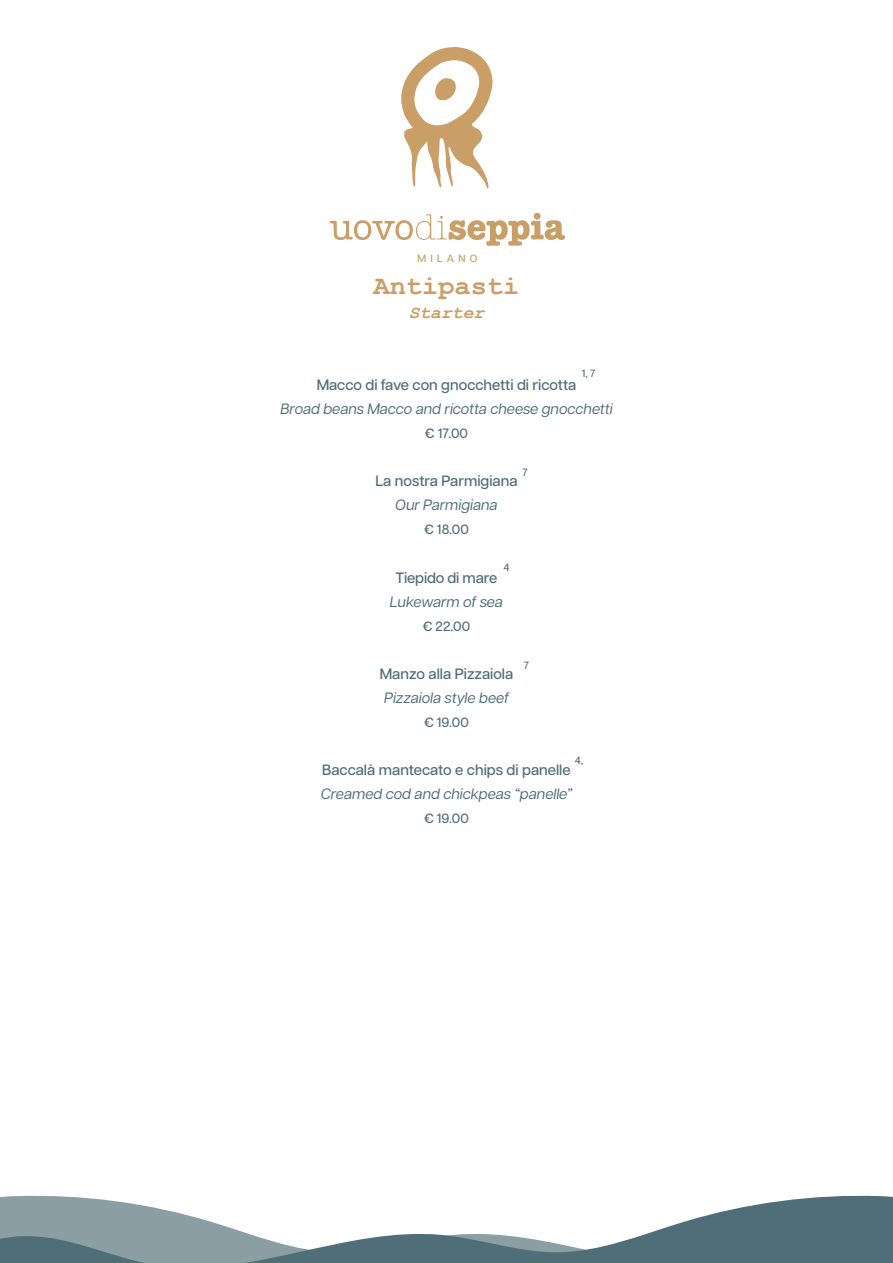
<style>
.page{position:relative;width:893px;height:1263px;background:#fff}
.page>*{position:absolute;margin:0;border:0;box-sizing:border-box;transform-origin:0 0}
.t1{font:700 27px "Courier New";color:#ca9e67}
.t2{font:italic 700 18px "Courier New";color:#ca9e67}
.t3{font:italic 15px "Articulat CF";color:#506e78}
.t4{font:500 15px "Articulat CF";color:#506e78}
.t5{font:500 13.5px "Articulat CF";color:#506e78}
.t6{font:500 10.5px "Articulat CF";color:#506e78}
.t7{font:500 10.5px "Articulat CF";letter-spacing:.4em;color:#ca9e67}
</style>
<div class="page">
<svg style="left:0;top:1195px;width:893px;height:68px"></svg>
<svg style="left:330px;top:214px;width:235px;height:32px"></svg>
<svg style="left:401px;top:47px;width:92px;height:142px"></svg>
<p class="t7" style="left:418px;top:251px;width:61px">MILANO</p>
<h1 class="t1" style="left:374px;top:269px;width:147px">Antipasti</h1>
<p class="t2" style="left:409px;top:300px;width:77px">Starter</p>
<p class="t6" style="left:582px;top:366px;width:15px">1, 7</p>
<p class="t4" style="left:317px;top:374px;width:261px">Macco di fave con gnocchetti di ricotta</p>
<p class="t3" style="left:280px;top:398px;width:334px">Broad beans Macco and ricotta cheese gnocchetti</p>
<p class="t5" style="left:425px;top:424px;width:45px">€ 17.00</p>
<p class="t4" style="left:375px;top:470px;width:144px">La nostra Parmigiana</p>
<p class="t3" style="left:395px;top:494px;width:104px">Our Parmigiana</p>
<p class="t5" style="left:424px;top:520px;width:46px">€ 18.00</p>
<p class="t4" style="left:396px;top:566px;width:103px">Tiepido di mare</p>
<p class="t3" style="left:390px;top:590px;width:115px">Lukewarm of sea</p>
<p class="t5" style="left:423px;top:616px;width:49px">€ 22.00</p>
<p class="t4" style="left:380px;top:662px;width:135px">Manzo alla Pizzaiola</p>
<p class="t3" style="left:384px;top:686px;width:126px">Pizzaiola style beef</p>
<p class="t5" style="left:424px;top:712px;width:46px">€ 19.00</p>
<p class="t4" style="left:322px;top:758px;width:250px">Baccalà mantecato e chips di panelle</p>
<p class="t3" style="left:321px;top:782px;width:253px">Creamed cod and chickpeas “panelle”</p>
<p class="t5" style="left:424px;top:808px;width:46px">€ 19.00</p>
<p class="t6" style="left:522px;top:465px;width:7px">7</p>
<p class="t6" style="left:504px;top:560px;width:7px">4</p>
<p class="t6" style="left:524px;top:658px;width:7px">7</p>
<p class="t6" style="left:575px;top:753px;width:10px">4,</p>
</div>
